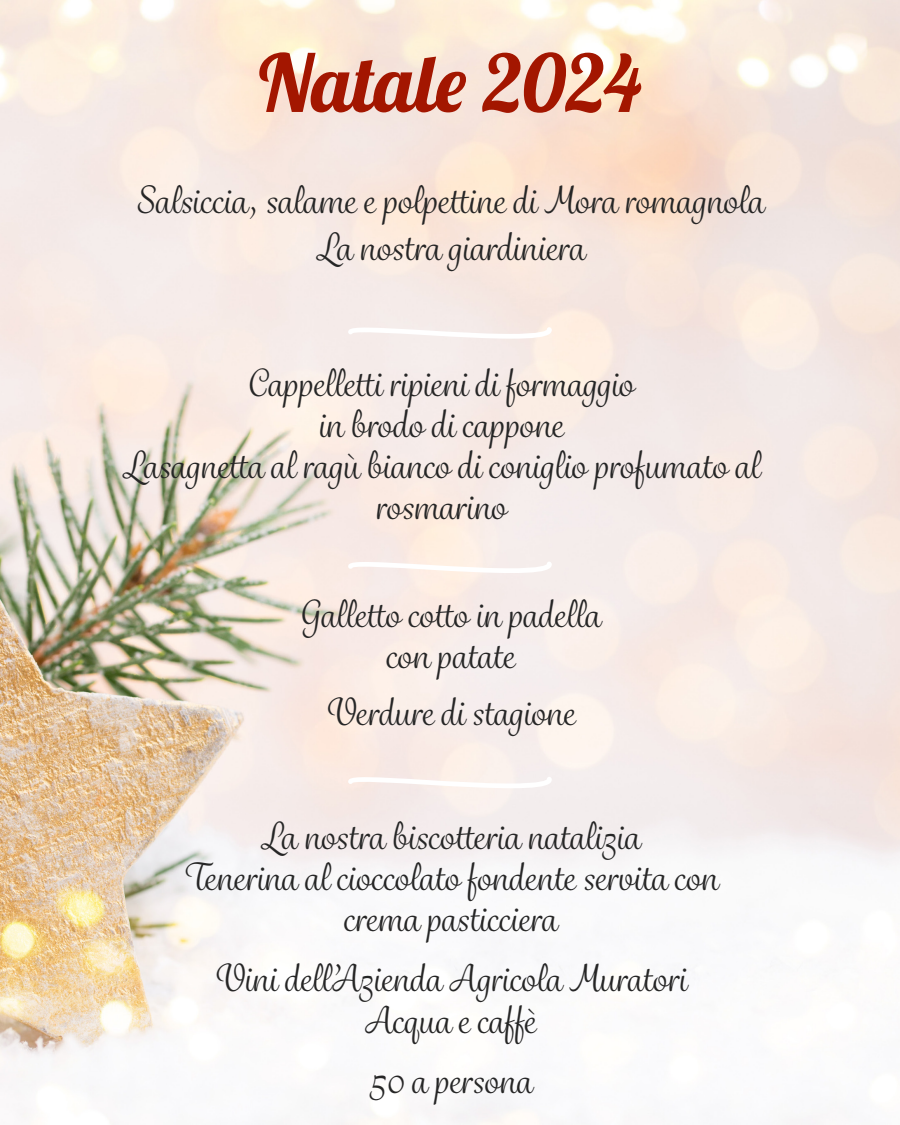
<style>
.page{position:relative;width:900px;height:1125px;background:#fff}
.page>*{position:absolute;margin:0;border:0;box-sizing:border-box;transform-origin:0 0}
.t1{font:79.12px "Lobster";color:#a31600}
.t2{font:36.5px/47px "Grafolita Script";color:#262626;text-align:center}
.t3{font:36.25px/41.2px "Grafolita Script";color:#262626;text-align:center}
</style>
<div class="page">
<img style="left:0;top:0;width:900px;height:1125px">
<svg style="left:348px;top:326px;width:204px;height:13px"></svg>
<svg style="left:348px;top:561px;width:204px;height:12px"></svg>
<svg style="left:348px;top:776px;width:204px;height:12px"></svg>
<h1 class="t1" style="left:259px;top:33px;width:384px">Natale 2024</h1>
<p class="t2" style="left:136px;top:178px;width:629px">Salsiccia, salame e polpettine di Mora romagnola<br>La nostra giardiniera</p>
<p class="t3" style="left:122px;top:364px;width:639px">Cappelletti ripieni di formaggio<br>in brodo di cappone<br>Lasagnetta al ragù bianco di coniglio profumato al rosmarino</p>
<p class="t3" style="left:300px;top:595px;width:302px">Galletto cotto in padella con patate</p>
<p class="t3" style="left:325px;top:693px;width:252px">Verdure di stagione</p>
<p class="t3" style="left:182px;top:817px;width:537px">La nostra biscotteria natalizia<br>Tenerina al cioccolato fondente servita con crema pasticciera</p>
<p class="t3" style="left:213px;top:959px;width:475px">Vini dell’Azienda Agricola Muratori<br>Acqua e caffè</p>
<p class="t3" style="left:368px;top:1061px;width:165px">50 a persona</p>
</div>
